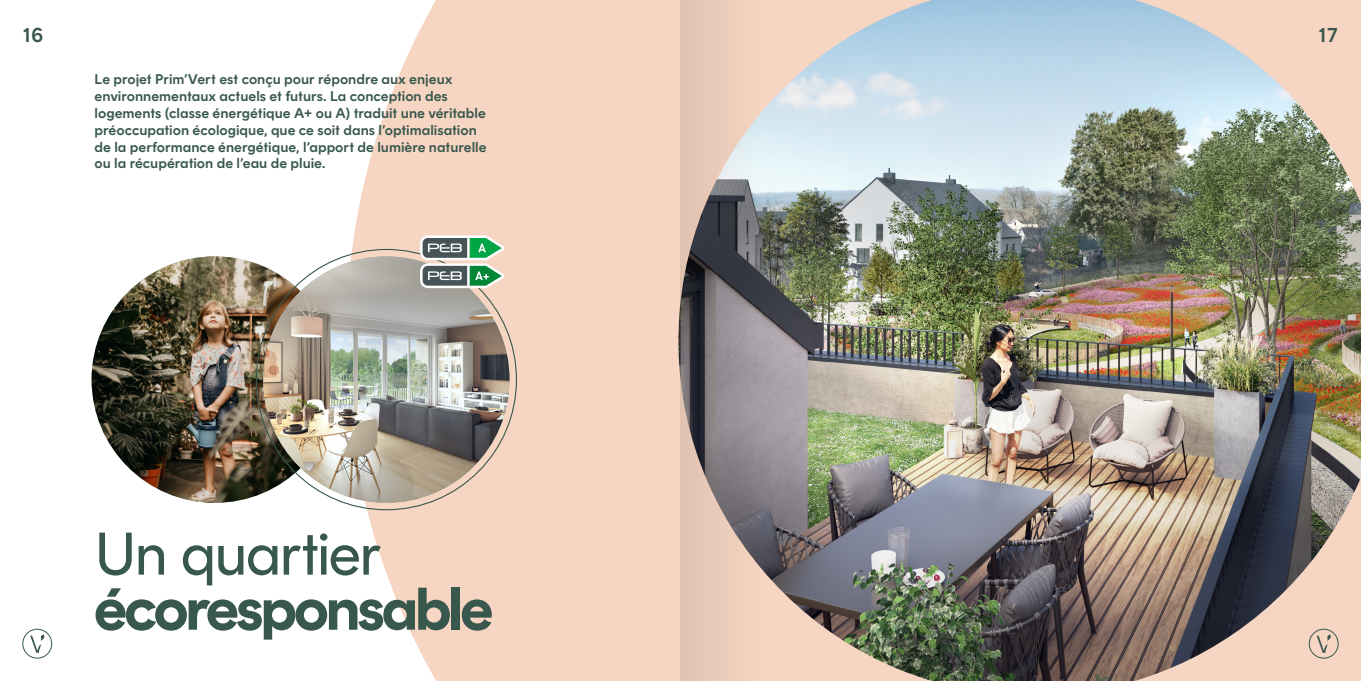
<style>
.page{position:relative;width:1361px;height:681px;background:#fff}
.page>*{position:absolute;margin:0;border:0;box-sizing:border-box;transform-origin:0 0}
.t1{font:700 60px "Rund Display";letter-spacing:-.03em;color:#38584d}
.t2{font:60px "Rund Text";letter-spacing:-.035em;color:#38584d}
.t3{font:600 20px "Rund Text";color:#38584d}
.t4{font:600 14px/16.8px "Rund Text";color:#38584d}
</style>
<div class="page">
<img style="left:129px;top:0;width:1232px;height:680px">
<img style="left:92px;top:256px;width:246px;height:246px;border-radius:123px">
<img style="left:263px;top:256px;width:246px;height:246px;border-radius:123px">
<svg style="left:420px;top:235px;width:84px;height:53px"></svg>
<div style="left:1309px;top:628px;width:29px;height:30px;border:1px solid #38584d;border-radius:50%"></div>
<svg style="left:1316px;top:634px;width:15px;height:18px"></svg>
<div style="left:23px;top:628px;width:29px;height:30px;border:1px solid #38584d;border-radius:50%"></div>
<svg style="left:30px;top:634px;width:14px;height:18px"></svg>
<svg style="left:680px;top:0;width:83px;height:680px;background:#b1a09a"></svg>
<h2 class="t3" style="left:23px;top:23px;width:22px">16</h2>
<h2 class="t3" style="left:1318px;top:23px;width:21px">17</h2>
<p class="t4" style="left:95px;top:71px;width:393px">Le projet Prim’Vert est conçu pour répondre aux enjeux environnementaux actuels et futurs. La conception des logements (classe énergétique A+ ou A) traduit une véritable préoccupation écologique, que ce soit dans l’optimalisation de la performance énergétique, l’apport de lumière naturelle ou la récupération de l’eau de pluie.</p>
<h1 class="t2" style="left:95px;top:519px;width:288px">Un quartier</h1>
<h1 class="t1" style="left:95px;top:573px;width:400px">écoresponsable</h1>
</div>
